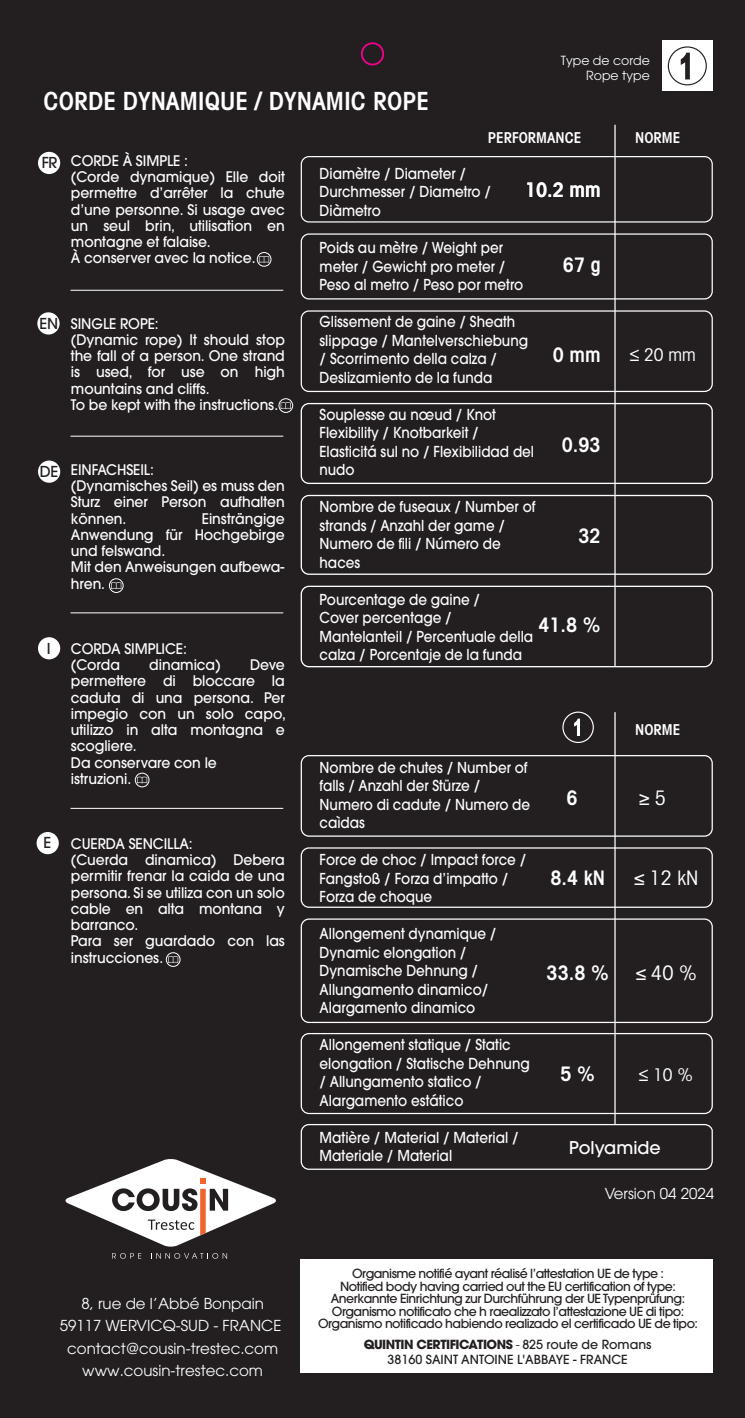
<style>
.page{position:relative;width:745px;height:1418px;background:#fff}
.page>*{position:absolute;margin:0;border:0;box-sizing:border-box;transform-origin:0 0}
.t1{font:600 condensed 25px "Avant Garde";color:#fff}
.t2{font:600 condensed 20px "Avant Garde";color:#fff}
.t3{font:condensed 20px "Avant Garde";color:#fff}
.t4{font:600 20px "Myriad Pro";color:#fff}
.t5{font:condensed 17.5px "Avant Garde";color:#fff}
.t6{font:500 17.5px "Avant Garde";color:#fff}
.t7{font:500 15px/18.5px "Avant Garde";color:#fff;scale:.9 1}
.t8{font:15px/22.5px "Avant Garde CE";color:#fff;text-align:center}
.t9{font:600 condensed 15px "Avant Garde";color:#fff}
.t10{font:500 15px "Avant Garde";color:#231f20}
.t11{font:500 14.5px/16.2px "Avant Garde";letter-spacing:-.005em;color:#fff;scale:.96 1}
.t12{font:500 12.5px/12.5px "Avant Garde";letter-spacing:-.04em;color:#231f20;text-align:center}
.t13{font:500 12.5px/15px "Avant Garde";color:#231f20;text-align:center}
.t14{font:12.5px/15px "Avant Garde CE";color:#fff;text-align:right}
.s1{font-family:"Avant Garde CE";font-stretch:normal}
.s2{font-family:"Avant Garde";font-weight:400;font-stretch:condensed}
.s3{font-family:"Myriad Pro";font-weight:600;font-stretch:normal}
.s4{font-weight:700}
.s5{font-family:"Avant Garde CE";font-weight:400}
</style>
<div class="page">
<div style="left:0;top:0;width:744px;height:1417px;background:#231f20"></div>
<svg style="left:65px;top:1159px;width:211px;height:87px"></svg>
<svg style="left:112px;top:1253px;width:29px;height:5px"></svg>
<svg style="left:151px;top:1253px;width:76px;height:5px"></svg>
<div style="left:38px;top:152px;width:22px;height:22px;background:#fff;border-radius:50%"></div>
<div style="left:37px;top:312px;width:23px;height:22px;background:#fff;border-radius:50%"></div>
<div style="left:38px;top:460px;width:22px;height:23px;background:#fff;border-radius:50%"></div>
<div style="left:37px;top:832px;width:22px;height:22px;background:#fff;border-radius:50%"></div>
<div style="left:38px;top:637px;width:22px;height:22px;background:#fff;border-radius:50%"></div>
<hr style="left:70px;top:290px;width:213px;height:1px;background:#fff">
<hr style="left:70px;top:436px;width:213px;height:1px;background:#fff">
<hr style="left:70px;top:808px;width:213px;height:1px;background:#fff">
<hr style="left:70px;top:612px;width:213px;height:1px;background:#fff">
<svg style="left:259px;top:256px;width:10px;height:7px"></svg>
<div style="left:256px;top:252px;width:15px;height:15px;border:1px solid #fff;border-radius:50%"></div>
<svg style="left:280px;top:402px;width:11px;height:7px"></svg>
<div style="left:278px;top:398px;width:15px;height:15px;border:1px solid #fff;border-radius:50%"></div>
<svg style="left:111px;top:582px;width:10px;height:7px"></svg>
<div style="left:109px;top:578px;width:14px;height:15px;border:1px solid #fff;border-radius:50%"></div>
<svg style="left:137px;top:776px;width:10px;height:7px"></svg>
<div style="left:135px;top:772px;width:14px;height:15px;border:1px solid #fff;border-radius:50%"></div>
<svg style="left:168px;top:956px;width:10px;height:6px"></svg>
<div style="left:166px;top:952px;width:14px;height:14px;border:1px solid #fff;border-radius:50%"></div>
<div style="left:300px;top:1259px;width:412px;height:113px;background:#fff"></div>
<div style="left:661px;top:41px;width:51px;height:50px;background:#fff"></div>
<div style="left:667px;top:46px;width:39px;height:39px;border:1px solid #231f20;border-radius:50%"></div>
<svg style="left:680px;top:52px;width:10px;height:28px"></svg>
<div style="left:300px;top:156px;width:412px;height:66px;border:1px solid #fff;border-radius:8px"></div>
<div style="left:300px;top:233px;width:412px;height:66px;border:1px solid #fff;border-radius:8px"></div>
<div style="left:300px;top:310px;width:412px;height:82px;border:1px solid #fff;border-radius:8px"></div>
<div style="left:300px;top:847px;width:412px;height:60px;border:1px solid #fff;border-radius:8px"></div>
<div style="left:300px;top:403px;width:412px;height:81px;border:1px solid #fff;border-radius:8px"></div>
<div style="left:300px;top:918px;width:412px;height:105px;border:1px solid #fff;border-radius:8px"></div>
<div style="left:300px;top:495px;width:412px;height:80px;border:1px solid #fff;border-radius:8px"></div>
<div style="left:300px;top:585px;width:412px;height:82px;border:1px solid #fff;border-radius:8px"></div>
<div style="left:300px;top:755px;width:412px;height:81px;border:1px solid #fff;border-radius:8px"></div>
<div style="left:300px;top:1032px;width:412px;height:82px;border:1px solid #fff;border-radius:8px"></div>
<svg style="left:300px;top:1123px;width:413px;height:47px"></svg>
<hr style="left:614px;top:125px;width:1px;height:541px;background:#fff">
<hr style="left:614px;top:712px;width:1px;height:412px;background:#fff">
<div style="left:562px;top:711px;width:31px;height:32px;border:1px solid #fff;border-radius:50%"></div>
<svg style="left:574px;top:718px;width:6px;height:18px"></svg>
<div style="left:361px;top:42px;width:23px;height:23px;border:2px solid #ed028c;border-radius:50%"></div>
<h1 class="t1" style="left:44px;top:85px;width:386px">CORDE DYNAMIQUE / DYNAMIC ROPE</h1>
<p class="t14" style="left:560px;top:53px;width:91px">Type de corde<br>Rope type</p>
<p class="t9" style="left:487px;top:128px;width:95px">PERFORMANCE</p>
<p class="t9" style="left:634px;top:128px;width:46px">NORME</p>
<p class="t10" style="left:42px;top:153px;width:17px">FR</p>
<p class="t11" style="left:71px;top:152px;width:224px">CORDE À SIMPLE :<br>(Corde dynamique) Elle doit permettre d’arrêter la chute d’une personne. Si usage avec un seul brin, utilisation en montagne et falaise.<br>À conserver avec la notice.</p>
<p class="t10" style="left:40px;top:314px;width:20px">EN</p>
<p class="t11" style="left:71px;top:315px;width:224px">SINGLE ROPE:<br>(Dynamic rope) It should stop the fall of a person. One strand is used, for use on high mountains and cliffs.<br>To be kept with the instructions.</p>
<p class="t10" style="left:40px;top:463px;width:20px">DE</p>
<p class="t11" style="left:71px;top:461px;width:224px">EINFACHSEIL:<br>(Dynamisches Seil) es muss den<br>Sturz einer Person aufhalten können.</p>
<p class="t11" style="left:71px;top:510px;width:224px;text-indent:131px">Einsträngige<br>Anwendung für Hochgebirge und felswand.<br>Mit den Anweisungen aufbewa&shy;hren.</p>
<p class="t10" style="left:47px;top:639px;width:5px">I</p>
<p class="t11" style="left:71px;top:640px;width:122px">CORDA SIMPLICE: (Corda</p>
<p class="t11" style="left:149px;top:656px;width:76px">dinamica)</p>
<p class="t11" style="left:71px;top:656px;width:225px;text-indent:179px">Deve permettere di bloccare la caduta di una persona. Per impegio con un solo capo, utilizzo in alta montagna e scogliere.<br>Da conservare con le<br>istruzioni.</p>
<p class="t10" style="left:44px;top:833px;width:9px">E</p>
<p class="t11" style="left:71px;top:835px;width:224px">CUERDA SENCILLA:<br>(Cuerda dinamica) Debera permitir frenar la caida de una persona. Si se utiliza con un solo cable en alta montana y barranco.<br>Para ser guardado con las instrucciones.</p>
<p class="t8" style="left:60px;top:1292px;width:223px">8, rue de l’Abbé Bonpain<br>59117 WERVICQ-SUD - FRANCE contact@cousin-trestec.com www.cousin-trestec.com</p>
<p class="t7" style="left:319px;top:164px;width:192px">Diamètre / Diameter /<br>Durchmesser / Diametro /<br>Diàmetro</p>
<p class="t7" style="left:319px;top:238px;width:227px">Poids au mètre / Weight per meter / Gewicht pro meter /<br>Peso al metro / Peso por metro</p>
<p class="t7" style="left:319px;top:312px;width:233px">Glissement de gaine / Sheath slippage / Mantelverschiebung / Scorrimento della calza /<br>Deslizamiento de la funda</p>
<p class="t7" style="left:319px;top:405px;width:240px">Souplesse au nœud / Knot<br>Flexibility / Knotbarkeit /<br>Elasticitá sul no / Flexibilidad del nudo</p>
<p class="t7" style="left:319px;top:497px;width:241px">Nombre de fuseaux / Number of strands / Anzahl der game /<br>Numero de fili / Número de haces</p>
<p class="t7" style="left:319px;top:590px;width:239px">Pourcentage de gaine /<br>Cover percentage /<br>Mantelanteil / Percentuale della calza / Porcentaje de la funda</p>
<h2 class="t2" style="left:524px;top:177px;width:77px">10.2 mm</h2>
<h2 class="t2" style="left:562px;top:253px;width:39px">67 g</h2>
<h2 class="t2" style="left:552px;top:342px;width:49px">0 mm</h2>
<h2 class="t2" style="left:561px;top:432px;width:40px">0.93</h2>
<h2 class="t2" style="left:578px;top:523px;width:24px">32</h2>
<h2 class="t2" style="left:538px;top:613px;width:64px">41.8 %</h2>
<p class="t5" style="left:629px;top:343px;width:68px"><span class="s1">≤</span> 20 mm</p>
<p class="t9" style="left:634px;top:720px;width:46px">NORME</p>
<p class="t7" style="left:319px;top:758px;width:235px">Nombre de chutes / Number of falls / Anzahl der Stürze /<br>Numero di cadute / Numero de caìdas</p>
<p class="t7" style="left:319px;top:850px;width:231px">Force de choc / Impact force /<br>Fangstoß / Forza d’impatto /<br>Forza de choque</p>
<p class="t7" style="left:319px;top:924px;width:198px">Allongement dynamique /<br>Dynamic elongation /<br>Dynamische Dehnung /<br>Allungamento dinamico/<br>Alargamento dinamico</p>
<p class="t7" style="left:319px;top:1035px;width:235px">Allongement statique / Static elongation / Statische Dehnung / Allungamento statico /<br>Alargamento estático</p>
<p class="t7" style="left:319px;top:1127px;width:223px">Matière / Material / Material /<br>Materiale / Material</p>
<h2 class="t2" style="left:566px;top:785px;width:13px">6</h2>
<h2 class="t4" style="left:638px;top:785px;width:29px">≥<span class="s2">5</span></h2>
<h2 class="t2" style="left:550px;top:865px;width:56px">8.4 kN</h2>
<h2 class="t3" style="left:633px;top:865px;width:67px"><span class="s3">≤</span> 12 kN</h2>
<h2 class="t2" style="left:546px;top:960px;width:64px">33.8 %</h2>
<h2 class="t3" style="left:634px;top:960px;width:63px"><span class="s3">≤</span>40 %</h2>
<h2 class="t2" style="left:560px;top:1061px;width:36px">5 %</h2>
<p class="t5" style="left:638px;top:1064px;width:56px"><span class="s1">≤</span> 10 %</p>
<p class="t6" style="left:569px;top:1136px;width:93px">Polyamide</p>
<p class="t8" style="left:604px;top:1182px;width:111px">Version 04 2024</p>
<p class="t12" style="left:318px;top:1267px;width:381px">Organisme notifié ayant réalisé l’attestation UE de type :<br>Notified body having carried out the EU certification of type:<br>Anerkannte Einrichtung zur Durchführung der UE Typenprüfung:<br>Organismo notificato che h raealizzato l’attestazione UE di tipo:<br>Organismo notificado habiendo realizado el certificado UE de tipo:</p>
<p class="t13" style="left:363px;top:1336px;width:289px"><span class="s4">QUINTIN CERTIFICATIONS</span> <span class="s5">-</span> 825 route de Romans<br>38160 SAINT ANTOINE L'ABBAYE - FRANCE</p>
</div>
